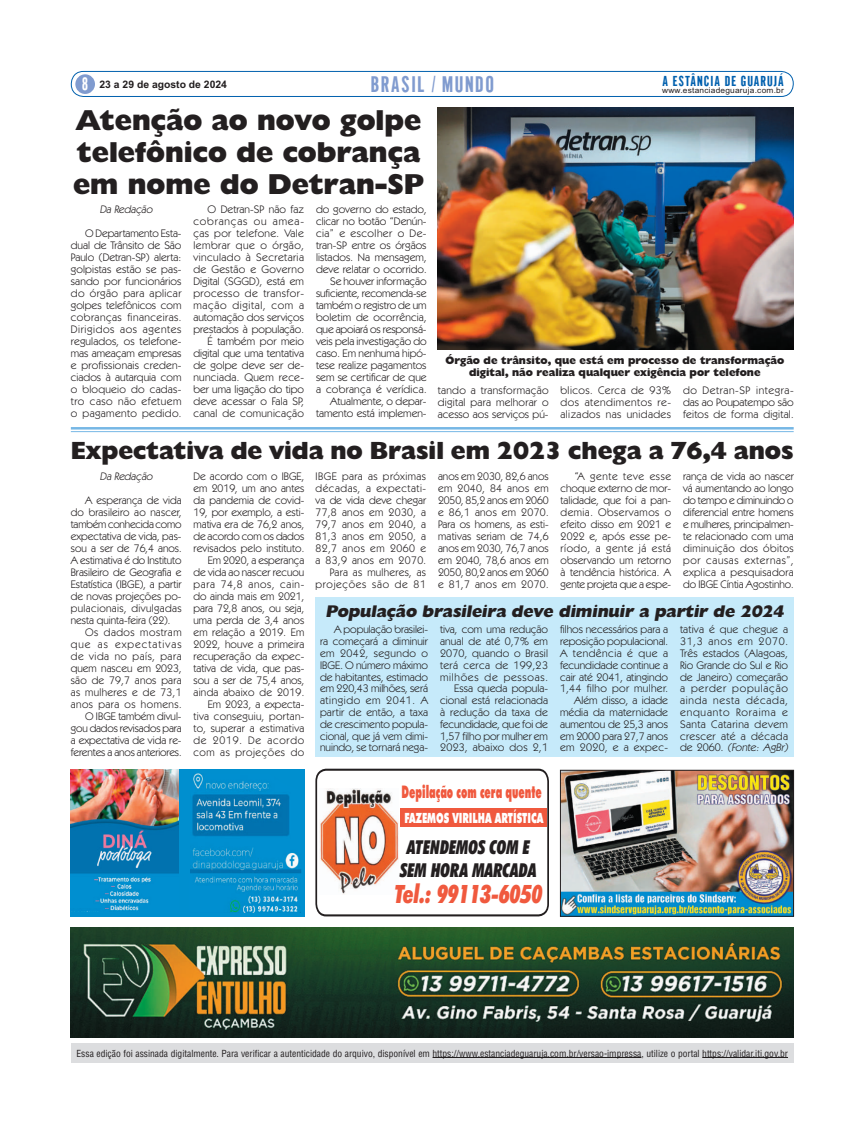
<style>
.page{position:relative;width:865px;height:1134px;background:#fff}
.page>*{position:absolute;margin:0;border:0;box-sizing:border-box;transform-origin:0 0}
.t1{font:800 29px/32px "Humanist 521 BT";color:#231f20}
.t2{font:italic 900 condensed 25.3px "Futura BT";color:#f0593e;scale:.87 1}
.t3{font:800 25px "Humanist 521 BT";color:#231f20}
.t4{font:21.9px "Gothic CG No 1";letter-spacing:.075em;color:#809bcf}
.t5{font:italic 900 condensed 19.2px/22.3px "Futura BT";color:#231f20;text-align:center;scale:.87 1}
.t6{font:900 17.4px "Futura BT";color:#f0593e;scale:.56 1}
.t7{font:17.3px "Gothic CG No 1";color:#fff}
.t8{font:italic 800 17px "Humanist 521 BT";color:#231f20}
.t9{font:900 14.1px "Futura BT";color:#fff;scale:.64 1}
.t10{font:14px "Gothic CG No 1";letter-spacing:.075em;color:#0160ae}
.t11{font:11px/12px "Kabel IT Cby BT";letter-spacing:.01em;color:#231f20;text-align:justify}
.t12{font:11px/11.8px "Kabel IT Cby BT";letter-spacing:.035em;color:#231f20}
.t13{font:800 11px/12px "Humanist 521 BT";color:#231f20;text-align:center}
.t14{font:italic 11px "Kabel IT Cby BT";color:#231f20}
.t15{font:700 10.4px "Arial";color:#231f20}
.t16{font:9.5px "Switzerland Condensed";color:#231f20}
.t17{font:7.9px "Arial";letter-spacing:.025em;color:#231f20;scale:1.06 1}
.s1{font-style:italic}
</style>
<div class="page">
<div style="left:316px;top:597px;width:478px;height:160px;background:#c6eafa"></div>
<div style="left:71px;top:71px;width:723px;height:26px;border:1px solid #0160ae;border-radius:12px"></div>
<div style="left:75px;top:74px;width:20px;height:20px;background:#809bcf;border-radius:50%"></div>
<div style="left:71px;top:1043px;width:723px;height:20px;background:#dcdddf"></div>
<hr style="left:433px;top:1057px;width:208px;height:1px;background:#231f20">
<hr style="left:702px;top:1057px;width:86px;height:1px;background:#231f20">
<img style="left:71px;top:928px;width:723px;height:110px">
<img style="left:562px;top:772px;width:230px;height:142px">
<div style="left:560px;top:770px;width:234px;height:146px;border:1px solid #231f20"></div>
<svg style="left:315px;top:768px;width:234px;height:149px"></svg>
<img style="left:319px;top:789px;width:80px;height:105px">
<div style="left:400px;top:808px;width:147px;height:19px;background:#f0593e"></div>
<div style="left:71px;top:770px;width:233px;height:146px;background:#008fcf"></div>
<img style="left:71px;top:770px;width:107px;height:142px">
<img style="left:189px;top:875px;width:111px;height:38px">
<img style="left:190px;top:773px;width:111px;height:100px">
<hr style="left:71px;top:427px;width:723px;height:3px;background:#76b7e5">
<hr style="left:71px;top:431px;width:723px;height:1px;background:#76b7e5">
<img style="left:438px;top:108px;width:356px;height:242px">
<h3 class="t7" style="left:82px;top:78px;width:7px">8</h3>
<p class="t15" style="left:100px;top:80px;width:129px">23 a 29 de agosto de 2024</p>
<h3 class="t4" style="left:371px;top:76px;width:125px">BRASIL / MUNDO</h3>
<p class="t10" style="left:663px;top:76px;width:123px">A ESTÂNCIA DE GUARUJÁ</p>
<p class="t17" style="left:662px;top:87px;width:116px">www.estanciadeguaruja.com.br</p>
<h1 class="t1" style="left:73px;top:107px;width:353px">Atenção ao novo golpe telefônico de cobrança em nome do Detran-SP</h1>
<p class="t14" style="left:100px;top:206px;width:56px">Da Redação</p>
<p class="t11" style="left:71px;top:228px;width:112px;text-indent:14px">O Departamento Esta&shy;dual de Trânsito de São Paulo (Detran-SP) alerta: golpistas estão se pas&shy;sando por funcionários do órgão para aplicar golpes telefônicos com cobranças financeiras.<br>Dirigidos aos agentes regulados, os telefone&shy;mas ameaçam empresas e profissionais creden&shy;ciados à autarquia com o bloqueio do cadas&shy;tro caso não efetuem o pagamento pedido.</p>
<p class="t11" style="left:193px;top:204px;width:112px;text-align:right">O Detran-SP não faz cobranças ou amea&shy;ças por telefone. Vale lembrar que o órgão, vinculado à Secretaria de Gestão e Governo<br>Digital (SGGD), está em processo de transfor&shy;mação digital, com a automação dos serviços prestados à população.<br>É também por meio digital que uma tentativa de golpe deve ser de&shy;nunciada. Quem rece&shy;ber uma ligação do tipo deve acessar o Fala SP, canal de comunicação</p>
<p class="t11" style="left:316px;top:204px;width:112px;text-align:right">do governo do estado, clicar no botão “Denún&shy;cia” e escolher o De&shy;tran-SP entre os órgãos listados. Na mensagem, deve relatar o ocorrido.<br>Se houver informação suficiente, recomenda-se também o registro de um boletim de ocorrência, que apoiará os responsá&shy;veis pela investigação do caso. Em nenhuma hipó&shy;tese realize pagamentos sem se certificar de que a cobrança é verídica.<br>Atualmente, o depar&shy;tamento está implemen-</p>
<p class="t13" style="left:445px;top:356px;width:340px">Órgão de trânsito, que está em processo de transformação digital, não realiza qualquer exigência por telefone</p>
<p class="t11" style="left:438px;top:385px;width:112px">tando a transformação digital para melhorar o acesso aos serviços pú-</p>
<p class="t11" style="left:561px;top:385px;width:112px">blicos. Cerca de 93% dos atendimentos re&shy;alizados nas unidades</p>
<p class="t11" style="left:683px;top:385px;width:112px">do Detran-SP integra&shy;das ao Poupatempo são feitos de forma digital.</p>
<h3 class="t3" style="left:71px;top:442px;width:724px">Expectativa de vida no Brasil em 2023 chega a 76,4 anos</h3>
<p class="t12" style="left:316px;top:471px;width:112px;text-align:right">IBGE para as próximas décadas, a expectati&shy;va de vida deve chegar<br>77,8 anos em 2030, a<br>79,7 anos em 2040, a<br>81,3 anos em 2050, a<br>82,7 anos em 2060 e a 83,9 anos em 2070.<br>Para as mulheres, as projeções são de 81</p>
<p class="t11" style="left:438px;top:471px;width:112px">anos em 2030, 82,6 anos em 2040, 84 anos em 2050, 85,2 anos em 2060 e 86,1 anos em 2070.<br>Para os homens, as esti&shy;mativas seriam de 74,6 anos em 2030, 76,7 anos em 2040, 78,6 anos em 2050, 80,2 anos em 2060 e 81,7 anos em 2070.</p>
<p class="t11" style="left:561px;top:471px;width:112px;text-indent:14px">“A gente teve esse choque externo de mor&shy;talidade, que foi a pan&shy;demia. Observamos o efeito disso em 2021 e 2022 e, após esse pe&shy;ríodo, a gente já está observando um retorno à tendência histórica. A gente projeta que a espe-</p>
<p class="t11" style="left:683px;top:471px;width:112px">rança de vida ao nascer vá aumentando ao longo do tempo e diminuindo o diferencial entre homens e mulheres, principalmen&shy;te relacionado com uma diminuição dos óbitos por causas externas”, explica a pesquisadora do IBGE Cíntia Agostinho.</p>
<p class="t11" style="left:194px;top:471px;width:112px;text-align:right">De acordo com o IBGE, em 2019, um ano antes da pandemia de covid-<br>19, por exemplo, a esti&shy;mativa era de 76,2 anos, de acordo com os dados revisados pelo instituto.<br>Em 2020, a esperança de vida ao nascer recuou para 74,8 anos, cain&shy;do ainda mais em 2021, para 72,8 anos, ou seja, uma perda de 3,4 anos em relação a 2019. Em<br>2022, houve a primeira recuperação da expec&shy;tativa de vida, que pas&shy;sou a ser de 75,4 anos, ainda abaixo de 2019.<br>Em 2023, a expecta&shy;tiva conseguiu, portan&shy;to, superar a estimativa de 2019. De acordo com as projeções do</p>
<p class="t14" style="left:100px;top:472px;width:56px">Da Redação</p>
<p class="t11" style="left:71px;top:495px;width:112px;text-indent:14px">A esperança de vida do brasileiro ao nascer, também conhecida como expectativa de vida, pas&shy;sou a ser de 76,4 anos.<br>A estimativa é do Instituto Brasileiro de Geografia e Estatística (IBGE), a partir de novas projeções po&shy;pulacionais, divulgadas nesta quinta-feira (22).</p>
<p class="t11" style="left:71px;top:627px;width:112px;text-align:right">Os dados mostram que as expectativas de vida no país, para quem nasceu em 2023, são de 79,7 anos para as mulheres e de 73,1 anos para os homens.<br>O IBGE também divul&shy;gou dados revisados para a expectativa de vida re&shy;ferentes a anos anteriores.</p>
<h3 class="t8" style="left:325px;top:605px;width:463px">População brasileira deve diminuir a partir de 2024</h3>
<p class="t11" style="left:320px;top:625px;width:110px;text-indent:14px">A população brasilei&shy;ra começará a diminuir em 2042, segundo o IBGE. O número máximo de habitantes, estimado em 220,43 milhões, será atingido em 2041. A partir de então, a taxa de crescimento popula&shy;cional, que já vem dimi&shy;nuindo, se tornará nega-</p>
<p class="t11" style="left:440px;top:625px;width:109px;text-align:right">tiva, com uma redução anual de até 0,7% em<br>2070, quando o Brasil terá cerca de 199,23 milhões de pessoas.<br>Essa queda popula&shy;cional está relacionada à redução da taxa de fecundidade, que foi de<br>1,57 filho por mulher em<br>2023, abaixo dos 2,1</p>
<p class="t11" style="left:560px;top:625px;width:110px;text-align:right">filhos necessários para a reposição populacional.<br>A tendência é que a fecundidade continue a cair até 2041, atingindo<br>1,44 filho por mulher.<br>Além disso, a idade média da maternidade aumentou de 25,3 anos em 2000 para 27,7 anos em 2020, e a expec-</p>
<p class="t12" style="left:680px;top:625px;width:111px">tativa é que chegue a<br>31,3 anos em 2070.<br>Três estados (Alagoas,<br>Rio Grande do Sul e Rio de Janeiro) começarão a perder população ainda nesta década, enquanto Roraima e<br>Santa Catarina devem crescer até a década de 2060. <span class="s1">(Fonte: AgBr)</span></p>
<h3 class="t6" style="left:402px;top:784px;width:252px">Depilação com cera quente</h3>
<p class="t9" style="left:404px;top:813px;width:219px">FAZEMOS VIRILHA ARTÍSTICA</p>
<h3 class="t5" style="left:400px;top:838px;width:158px">ATENDEMOS COM E<br>SEM HORA MARCADA</h3>
<h2 class="t2" style="left:394px;top:883px;width:172px">Tel.: 99113-6050</h2>
<p class="t16" style="left:77px;top:1049px;width:713px">Essa edição foi assinada digitalmente. Para verificar a autenticidade do arquivo, disponível em https://www.estanciadeguaruja.com.br/versao-impressa, utilize o portal https://validar.iti.gov.br</p>
</div>
